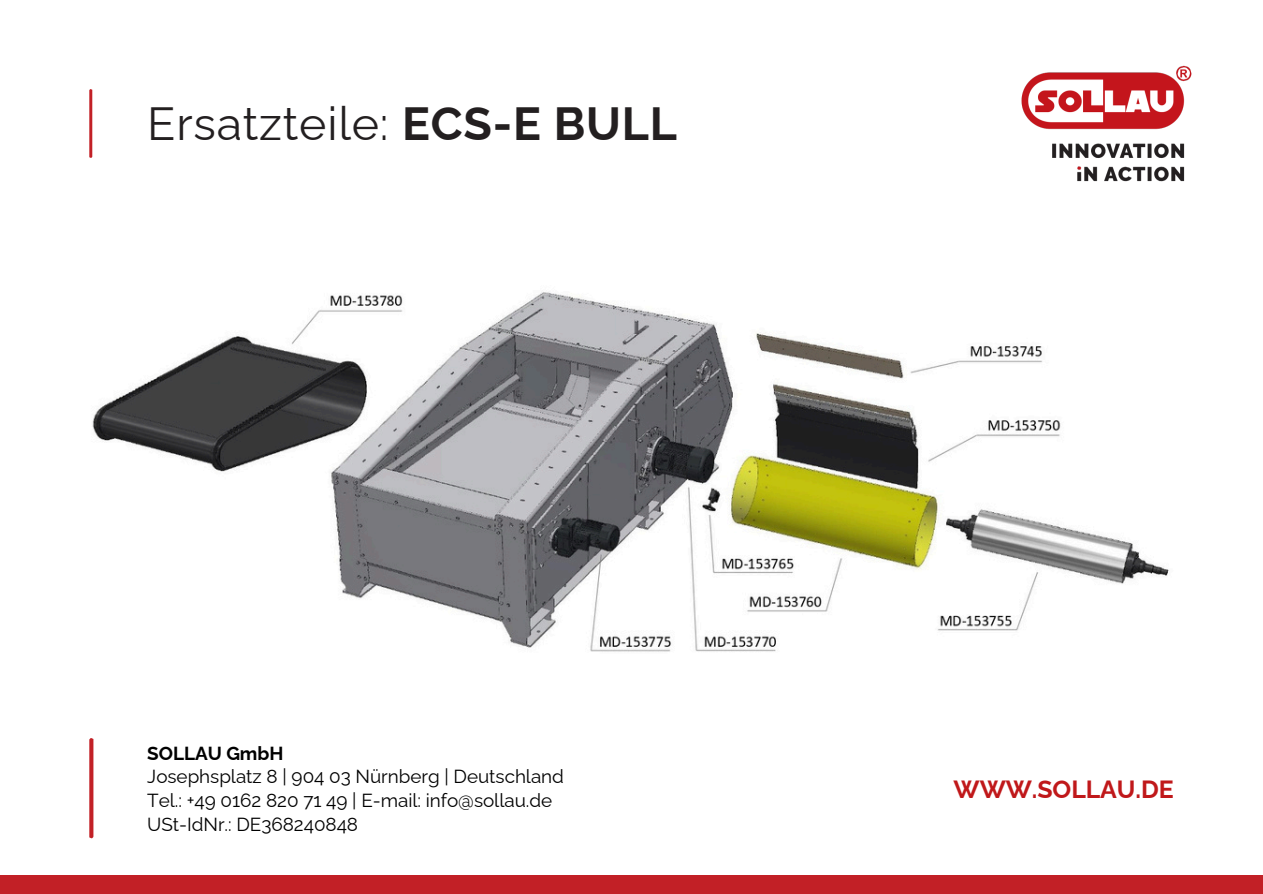
<style>
.page{position:relative;width:1263px;height:894px;background:#fff}
.page>*{position:absolute;margin:0;border:0;box-sizing:border-box;transform-origin:0 0}
.t1{font:46.5px "Raleway";letter-spacing:.015em;color:#231f20}
.t2{font:700 24.9px "Raleway";color:#c0181a}
.t3{font:18.9px "Raleway";color:#000}
.t4{font:700 18.9px "Raleway";color:#000}
.s1{font-weight:700}
</style>
<div class="page">
<img style="left:92px;top:291px;width:1077px;height:361px">
<svg style="left:89px;top:738px;width:4px;height:100px"></svg>
<div style="left:0;top:875px;width:1263px;height:18px;background:#c22026"></div>
<svg style="left:89px;top:89px;width:3px;height:69px"></svg>
<img style="left:1021px;top:65px;width:171px;height:117px">
<p class="t1" style="left:147px;top:96px;width:531px">Ersatzteile: <span class="s1">ECS-E BULL</span></p>
<p class="t4" style="left:147px;top:741px;width:138px">SOLLAU GmbH</p>
<p class="t3" style="left:147px;top:765px;width:418px">Josephsplatz 8 | 904 03 Nürnberg | Deutschland</p>
<p class="t3" style="left:147px;top:789px;width:406px">Tel.: +49 0162 820 71 49 | E-mail: info@sollau.de</p>
<h2 class="t3" style="left:147px;top:812px;width:212px">USt-IdNr.: DE368240848</h2>
<p class="t2" style="left:953px;top:774px;width:222px">WWW.SOLLAU.DE</p>
</div>
